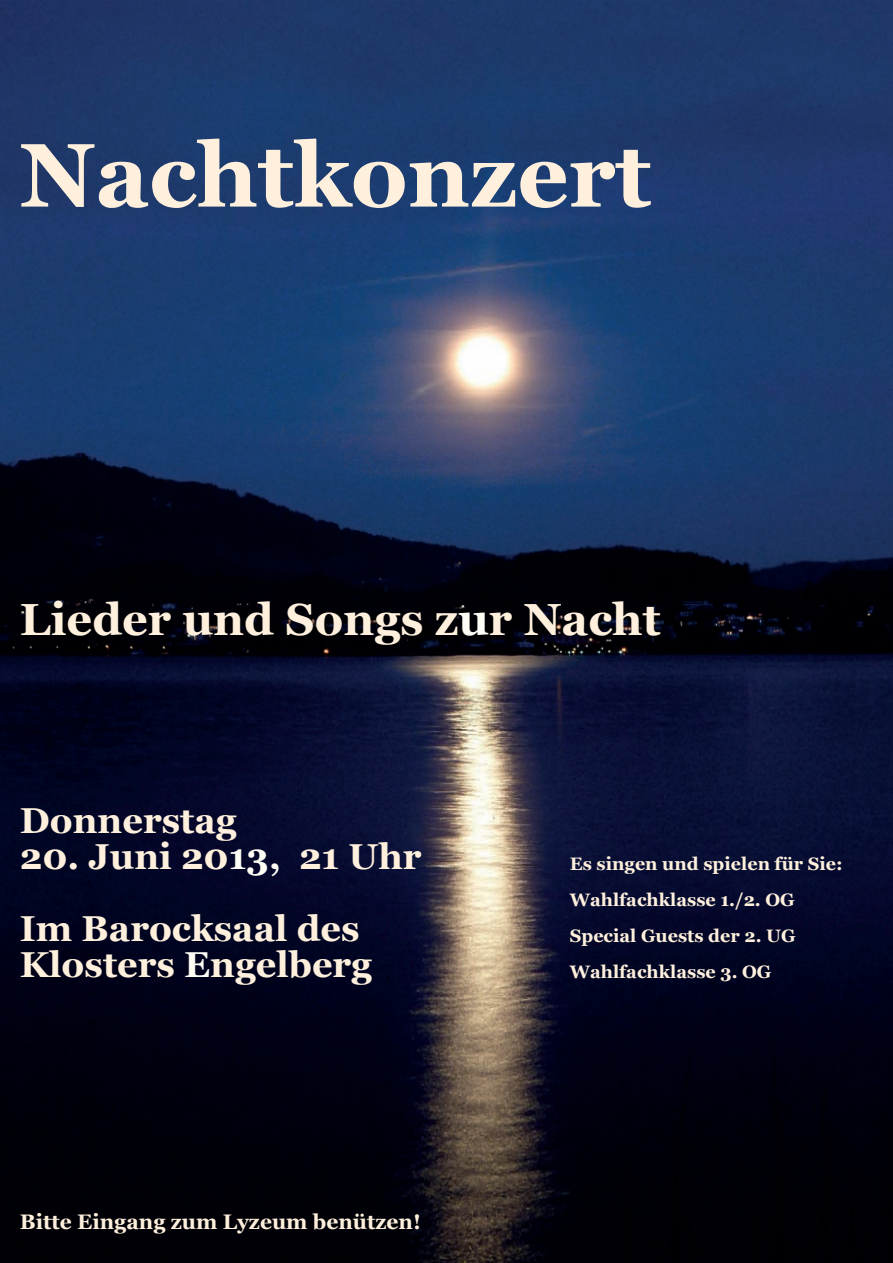
<style>
.page{position:relative;width:893px;height:1263px;background:#fff}
.page>*{position:absolute;margin:0;border:0;box-sizing:border-box;transform-origin:0 0}
.t1{font:700 90px "Georgia";color:#fef0dc}
.t2{font:700 45px "Georgia";color:#fef0dc}
.t3{font:700 36px/72px "Georgia";color:#fef0dc}
.t4{font:700 21px "Georgia";color:#fef0dc}
.t5{font:700 18px/36px "Georgia";color:#fef0dc}
.s1{color:#fffef6}
</style>
<div class="page">
<img style="left:0;top:0;width:893px;height:1263px">
<h1 class="t1" style="left:20px;top:108px;width:633px">Nachtkonzert</h1>
<h2 class="t2" style="left:20px;top:585px;width:642px">Lieder und Songs z<span class="s1">u</span>r Nacht</h2>
<h3 class="t3" style="left:20px;top:783px;width:218px">Donnerstag</h3>
<h3 class="t3" style="left:20px;top:819px;width:403px">20. Juni 20<span class="s1">13,</span> 21 Uhr<br>Im Barocksaal des</h3>
<h3 class="t3" style="left:20px;top:927px;width:354px">Klosters <span class="s1">E</span>ngelberg</h3>
<p class="t4" style="left:20px;top:1206px;width:403px">Bitte Eingang zum Lyzeum benützen!</p>
<p class="t5" style="left:570px;top:845px;width:274px">Es singen und spielen für Sie:<br>Wahlfachklasse 1./2. OG<br>Special Guests der 2. UG<br>Wahlfachklasse 3. OG</p>
</div>
